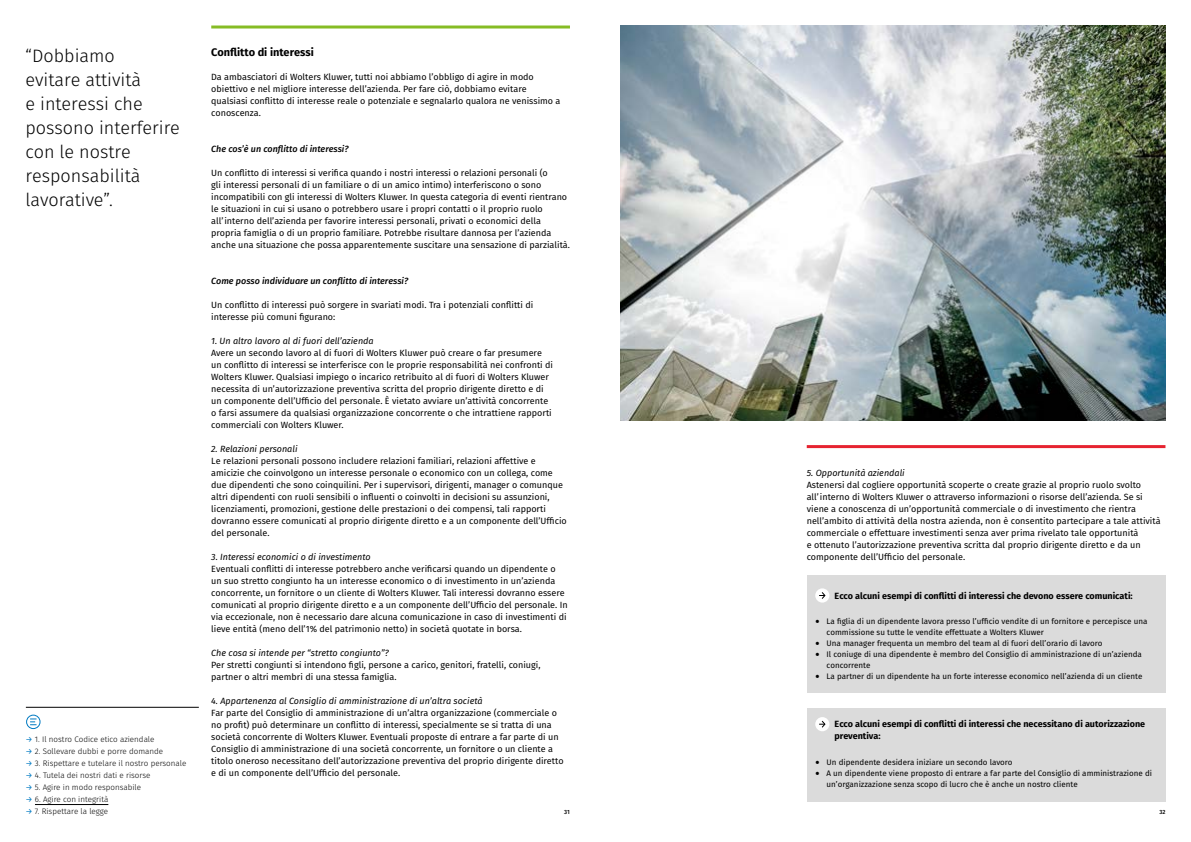
<style>
.page{position:relative;width:1191px;height:842px;background:#fff}
.page>*{position:absolute;margin:0;border:0;box-sizing:border-box;transform-origin:0 0}
.t1{font:300 18px/24px "Fira Sans";color:#000}
.t2{font:700 11px "Fira Sans";color:#000}
.t3{font:9px/12px "Fira Sans";color:#000}
.t4{font:italic 9px "Fira Sans";color:#000}
.t5{font:700 9px/12px "Fira Sans";color:#000}
.t6{font:italic 500 9px "Fira Sans";color:#000}
.t7{font:8px/11px "Fira Sans";color:#000}
.t8{font:300 8px "Fira Sans";color:#000}
.t9{font:500 6px "Fira Sans";color:#000}
.s1{font-family:"Minion Pro";font-size:12px}
.s2{font-weight:400;color:#007ac2}
</style>
<div class="page">
<hr style="left:211px;top:26px;width:359px;height:3px;background:#86bc25">
<hr style="left:26px;top:707px;width:173px;height:1px;background:#000">
<div style="left:26px;top:715px;width:14px;height:14px;border:1px solid #007ac2;border-radius:50%"></div>
<svg style="left:30px;top:719px;width:7px;height:6px"></svg>
<img style="left:620px;top:26px;width:545px;height:395px">
<div style="left:806px;top:576px;width:359px;height:117px;background:#dbdbdb"></div>
<div style="left:815px;top:588px;width:14px;height:15px;background:#fff;border-radius:50%"></div>
<svg style="left:819px;top:592px;width:7px;height:7px"></svg>
<div style="left:806px;top:708px;width:359px;height:93px;background:#dbdbdb"></div>
<div style="left:815px;top:717px;width:14px;height:14px;background:#fff;border-radius:50%"></div>
<svg style="left:819px;top:720px;width:7px;height:8px"></svg>
<hr style="left:806px;top:445px;width:359px;height:3px;background:#e62330">
<hr style="left:35px;top:804px;width:73px;height:1px;background:#000">
<p class="t2" style="left:211px;top:42px;width:104px">Conflitto di interessi</p>
<p class="t3" style="left:211px;top:70px;width:351px">Da ambasciatori di Wolters Kluwer, tutti noi abbiamo l’obbligo di agire in modo obiettivo e nel migliore interesse dell’azienda. Per fare ciò, dobbiamo evitare qualsiasi conflitto di interesse reale o potenziale e segnalarlo qualora ne venissimo a conoscenza.</p>
<p class="t6" style="left:211px;top:141px;width:139px">Che cos’è un conflitto di interessi?</p>
<p class="t3" style="left:211px;top:166px;width:360px">Un conflitto di interessi si verifica quando i nostri interessi o relazioni personali (o<br>gli interessi personali di un familiare o di un amico intimo) interferiscono o sono incompatibili con gli interessi di Wolters Kluwer. In questa categoria di eventi rientrano le situazioni in cui si usano o potrebbero usare i propri contatti o il proprio ruolo all’interno dell’azienda per favorire interessi personali, privati o economici della propria famiglia o di un proprio familiare. Potrebbe risultare dannosa per l’azienda anche una situazione che possa apparentemente suscitare una sensazione di parzialità.</p>
<p class="t6" style="left:211px;top:273px;width:198px">Come posso individuare un conflitto di interessi?</p>
<p class="t3" style="left:211px;top:298px;width:324px">Un conflitto di interessi può sorgere in svariati modi. Tra i potenziali conflitti di interesse più comuni figurano:</p>
<p class="t4" style="left:211px;top:334px;width:164px">1. Un altro lavoro al di fuori dell’azienda</p>
<p class="t3" style="left:211px;top:346px;width:343px">Avere un secondo lavoro al di fuori di Wolters Kluwer può creare o far presumere un conflitto di interessi se interferisce con le proprie responsabilità nei confronti di Wolters Kluwer. Qualsiasi impiego o incarico retribuito al di fuori di Wolters Kluwer necessita di un’autorizzazione preventiva scritta del proprio dirigente diretto e di un componente dell’Ufficio del personale. È vietato avviare un’attività concorrente o farsi assumere da qualsiasi organizzazione concorrente o che intrattiene rapporti commerciali con Wolters Kluwer.</p>
<p class="t4" style="left:211px;top:442px;width:88px">2. Relazioni personali</p>
<p class="t3" style="left:211px;top:454px;width:357px">Le relazioni personali possono includere relazioni familiari, relazioni affettive e amicizie che coinvolgono un interesse personale o economico con un collega, come due dipendenti che sono coinquilini. Per i supervisori, dirigenti, manager o comunque altri dipendenti con ruoli sensibili o influenti o coinvolti in decisioni su assunzioni, licenziamenti, promozioni, gestione delle prestazioni o dei compensi, tali rapporti dovranno essere comunicati al proprio dirigente diretto e a un componente dell’Ufficio del personale.</p>
<p class="t4" style="left:211px;top:550px;width:161px">3. Interessi economici o di investimento</p>
<p class="t3" style="left:211px;top:562px;width:358px">Eventuali conflitti di interesse potrebbero anche verificarsi quando un dipendente o un suo stretto congiunto ha un interesse economico o di investimento in un’azienda concorrente, un fornitore o un cliente di Wolters Kluwer. Tali interessi dovranno essere comunicati al proprio dirigente diretto e a un componente dell’Ufficio del personale. In via eccezionale, non è necessario dare alcuna comunicazione in caso di investimenti di lieve entità (meno dell’1% del patrimonio netto) in società quotate in borsa.</p>
<p class="t4" style="left:211px;top:646px;width:179px">Che cosa si intende per “stretto congiunto”?</p>
<p class="t3" style="left:211px;top:658px;width:331px">Per stretti congiunti si intendono figli, persone a carico, genitori, fratelli, coniugi, partner o altri membri di una stessa famiglia.</p>
<p class="t4" style="left:211px;top:694px;width:273px">4. Appartenenza al Consiglio di amministrazione di un’altra società</p>
<p class="t3" style="left:211px;top:706px;width:354px">Far parte del Consiglio di amministrazione di un’altra organizzazione (commerciale o no profit) può determinare un conflitto di interessi, specialmente se si tratta di una società concorrente di Wolters Kluwer. Eventuali proposte di entrare a far parte di un Consiglio di amministrazione di una società concorrente, un fornitore o un cliente a titolo oneroso necessitano dell’autorizzazione preventiva del proprio dirigente diretto e di un componente dell’Ufficio del personale.</p>
<h1 class="t1" style="left:26px;top:43px;width:156px">“Dobbiamo<br>evitare attività<br>e interessi che possono interferire con le nostre responsabilità lavorative”.</h1>
<p class="t4" style="left:806px;top:466px;width:100px">5. Opportunità aziendali</p>
<p class="t3" style="left:806px;top:478px;width:355px">Astenersi dal cogliere opportunità scoperte o create grazie al proprio ruolo svolto all’interno di Wolters Kluwer o attraverso informazioni o risorse dell’azienda. Se si viene a conoscenza di un’opportunità commerciale o di investimento che rientra nell’ambito di attività della nostra azienda, non è consentito partecipare a tale attività commerciale o effettuare investimenti senza aver prima rivelato tale opportunità<br>e ottenuto l’autorizzazione preventiva scritta dal proprio dirigente diretto e da un componente dell’Ufficio del personale.</p>
<p class="t5" style="left:834px;top:589px;width:299px">Ecco alcuni esempi di conflitti di interessi che devono essere comunicati:</p>
<p class="t7" style="left:826px;top:615px;width:322px;text-indent:-11px"><span class="s1">•</span> La figlia di un dipendente lavora presso l’ufficio vendite di un fornitore e percepisce una commissione su tutte le vendite effettuate a Wolters Kluwer</p>
<p class="t7" style="left:815px;top:637px;width:289px"><span class="s1">•</span> Una manager frequenta un membro del team al di fuori dell’orario di lavoro</p>
<p class="t7" style="left:826px;top:648px;width:317px;text-indent:-11px"><span class="s1">•</span> Il coniuge di una dipendente è membro del Consiglio di amministrazione di un’azienda concorrente</p>
<p class="t7" style="left:815px;top:670px;width:329px"><span class="s1">•</span> La partner di un dipendente ha un forte interesse economico nell’azienda di un cliente</p>
<p class="t5" style="left:834px;top:717px;width:312px">Ecco alcuni esempi di conflitti di interessi che necessitano di autorizzazione preventiva:</p>
<p class="t7" style="left:815px;top:757px;width:199px"><span class="s1">•</span> Un dipendente desidera iniziare un secondo lavoro</p>
<p class="t7" style="left:826px;top:768px;width:327px;text-indent:-11px"><span class="s1">•</span> A un dipendente viene proposto di entrare a far parte del Consiglio di amministrazione di un’organizzazione senza scopo di lucro che è anche un nostro cliente</p>
<p class="t8" style="left:26px;top:733px;width:130px"><span class="s2">→</span> 1. Il nostro Codice etico aziendale</p>
<p class="t8" style="left:26px;top:745px;width:139px"><span class="s2">→</span> 2. Sollevare dubbi e porre domande</p>
<p class="t8" style="left:26px;top:757px;width:162px"><span class="s2">→</span> 3. Rispettare e tutelare il nostro personale</p>
<p class="t8" style="left:26px;top:769px;width:126px"><span class="s2">→</span> 4. Tutela dei nostri dati e risorse</p>
<p class="t8" style="left:26px;top:781px;width:117px"><span class="s2">→</span> 5. Agire in modo responsabile</p>
<p class="t8" style="left:26px;top:793px;width:84px"><span class="s2">→</span> 6. Agire con integrità</p>
<p class="t8" style="left:26px;top:805px;width:84px"><span class="s2">→</span> 7. Rispettare la legge</p>
<p class="t9" style="left:564px;top:807px;width:7px">31</p>
<p class="t9" style="left:1159px;top:807px;width:8px">32</p>
</div>
